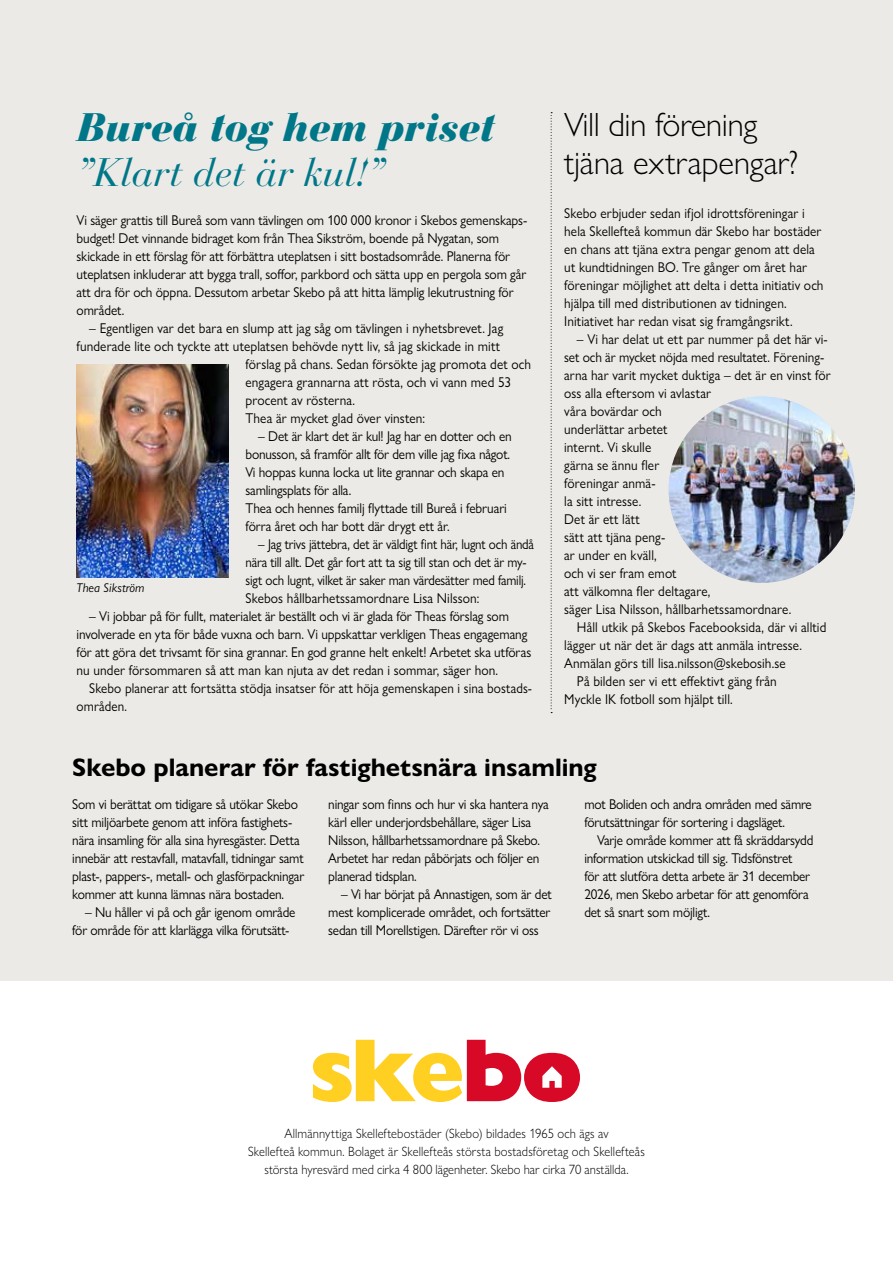
<style>
.page{position:relative;width:893px;height:1263px;background:#fff}
.page>*{position:absolute;margin:0;border:0;box-sizing:border-box;transform-origin:0 0}
.t1{font:italic 900 39.45px "Bauer Bodoni Std";letter-spacing:-.01em;color:#078}
.t2{font:italic 39.45px "Bauer Bodoni Std";letter-spacing:-.005em;color:#078}
.t3{font:300 33.75px/37.5px "Gill Sans Nova";letter-spacing:-.01em;color:#000}
.t4{font:700 25.5px "Gill Sans Nova";color:#000}
.t5{font:14.25px/18px "Gill Sans Nova";letter-spacing:-.005em;color:#000;scale:.94 1}
.t6{font:14.25px/18px "Gill Sans Nova";letter-spacing:-.005em;color:#000;scale:.91 1}
.t7{font:14.25px/18px "Gill Sans Nova";letter-spacing:-.005em;color:#000;scale:.92 1}
.t8{font:300 13.5px/18px "Gill Sans Nova";letter-spacing:.01em;color:#000;text-align:center;scale:.94 1}
.t9{font:italic 12.75px "Gill Sans Nova";color:#000}
</style>
<div class="page">
<div style="left:0;top:0;width:893px;height:980px;background:#eceae6"></div>
<svg style="left:313px;top:1040px;width:267px;height:62px"></svg>
<img style="left:669px;top:396px;width:186px;height:187px;border-radius:93px">
<svg style="left:551px;top:112px;width:1px;height:601px"></svg>
<img style="left:77px;top:364px;width:152px;height:213px">
<h1 class="t1" style="left:77px;top:103px;width:420px">Bureå tog hem priset</h1>
<h1 class="t2" style="left:77px;top:148px;width:310px">”Klart det är kul!”</h1>
<p class="t5" style="left:77px;top:211px;width:480px">Vi säger grattis till Bureå som vann tävlingen om 100 000 kronor i Skebos gemenskaps&shy;budget! Det vinnande bidraget kom från Thea Sikström, boende på Nygatan, som skickade in ett förslag för att förbättra uteplatsen i sitt bostadsområde. Planerna för uteplatsen inkluderar att bygga trall, soffor, parkbord och sätta upp en pergola som går att dra för och öppna. Dessutom arbetar Skebo på att hitta lämplig lekutrustning för området.</p>
<p class="t5" style="left:89px;top:319px;width:442px">– Egentligen var det bara en slump att jag såg om tävlingen i nyhetsbrevet. Jag</p>
<p class="t5" style="left:77px;top:337px;width:452px">funderade lite och tyckte att uteplatsen behövde nytt liv, så jag skickade in mitt</p>
<p class="t5" style="left:246px;top:355px;width:305px">förslag på chans. Sedan försökte jag promota det och</p>
<p class="t5" style="left:246px;top:373px;width:284px">engagera grannarna att rösta, och vi vann med 53</p>
<p class="t5" style="left:246px;top:391px;width:118px">procent av rösterna.</p>
<p class="t5" style="left:246px;top:409px;width:192px">Thea är mycket glad över vinsten:</p>
<p class="t5" style="left:246px;top:427px;width:285px;text-indent:13px">– Det är klart det är kul! Jag har en dotter och en bonusson, så framför allt för dem ville jag fixa något.<br>Vi hoppas kunna locka ut lite grannar och skapa en samlingsplats för alla.<br>Thea och hennes familj flyttade till Bureå i februari förra året och har bott där drygt ett år.</p>
<p class="t6" style="left:246px;top:535px;width:319px;text-indent:13px">– Jag trivs jättebra, det är väldigt fint här, lugnt och ändå nära till allt. Det går fort att ta sig till stan och det är my&shy;sigt och lugnt, vilket är saker man värdesätter med familj.<br>Skebos hållbarhetssamordnare Lisa Nilsson:</p>
<p class="t5" style="left:77px;top:607px;width:485px;text-indent:13px">– Vi jobbar på för fullt, materialet är beställt och vi är glada för Theas förslag som involverade en yta för både vuxna och barn. Vi uppskattar verkligen Theas engagemang för att göra det trivsamt för sina grannar. En god granne helt enkelt! Arbetet ska utföras nu under försommaren så att man kan njuta av det redan i sommar, säger hon.</p>
<p class="t7" style="left:77px;top:679px;width:497px;text-indent:13px">Skebo planerar att fortsätta stödja insatser för att höja gemenskapen i sina bostads&shy;områden.</p>
<p class="t9" style="left:77px;top:580px;width:69px">Thea Sikström</p>
<h2 class="t3" style="left:564px;top:106px;width:236px">Vill din förening tjäna extrapengar?</h2>
<p class="t5" style="left:564px;top:204px;width:277px">Skebo erbjuder sedan ifjol idrottsföreningar i hela Skellefteå kommun där Skebo har bostäder en chans att tjäna extra pengar genom att dela ut kundtidningen BO. Tre gånger om året har föreningar möjlighet att delta i detta initiativ och hjälpa till med distributionen av tidningen.<br>Initiativet har redan visat sig framgångsrikt.</p>
<p class="t5" style="left:564px;top:330px;width:285px;text-indent:13px">– Vi har delat ut ett par nummer på det här vi&shy;set och är mycket nöjda med resultatet. Förening&shy;arna har varit mycket duktiga – det är en vinst för oss alla eftersom vi avlastar<br>våra bovärdar och<br>underlättar arbetet<br>internt. Vi skulle<br>gärna se ännu fler<br>föreningar anmä-<br>la sitt intresse.<br>Det är ett lätt<br>sätt att tjäna peng-<br>ar under en kväll,<br>och vi ser fram emot<br>att välkomna fler deltagare,<br>säger Lisa Nilsson, hållbarhetssamordnare.</p>
<p class="t5" style="left:577px;top:618px;width:267px">Håll utkik på Skebos Facebooksida, där vi alltid</p>
<p class="t5" style="left:564px;top:636px;width:254px">lägger ut när det är dags att anmäla intresse.</p>
<p class="t5" style="left:564px;top:654px;width:237px">Anmälan görs till lisa.nilsson@skebosih.se</p>
<p class="t5" style="left:577px;top:672px;width:214px">På bilden ser vi ett effektivt gäng från</p>
<p class="t5" style="left:564px;top:690px;width:181px">Myckle IK fotboll som hjälpt till.</p>
<h3 class="t4" style="left:72px;top:751px;width:526px">Skebo planerar för fastighetsnära insamling</h3>
<p class="t5" style="left:72px;top:795px;width:248px">Som vi berättat om tidigare så utökar Skebo sitt miljöarbete genom att införa fastighets&shy;nära insamling för alla sina hyresgäster. Detta innebär att restavfall, matavfall, tidningar samt plast-, pappers-, metall- och glasförpackningar kommer att kunna lämnas nära bostaden.</p>
<p class="t5" style="left:72px;top:903px;width:239px;text-indent:13px">– Nu håller vi på och går igenom område för område för att klarlägga vilka förutsätt-</p>
<p class="t5" style="left:328px;top:795px;width:236px">ningar som finns och hur vi ska hantera nya kärl eller underjordsbehållare, säger Lisa Nilsson, hållbarhetssamordnare på Skebo.<br>Arbetet har redan påbörjats och följer en planerad tidsplan.</p>
<p class="t5" style="left:328px;top:885px;width:239px;text-align:justify;text-indent:13px">– Vi har börjat på Annastigen, som är det mest komplicerade området, och fortsätter sedan till Morellstigen. Därefter rör vi oss</p>
<p class="t5" style="left:584px;top:795px;width:244px">mot Boliden och andra områden med sämre förutsättningar för sortering i dagsläget.</p>
<p class="t5" style="left:584px;top:831px;width:245px;text-indent:13px">Varje område kommer att få skräddarsydd information utskickad till sig. Tidsfönstret<br>för att slutföra detta arbete är 31 december 2026, men Skebo arbetar för att genomföra det så snart som möjligt.</p>
<p class="t8" style="left:248px;top:1124px;width:424px">Allmännyttiga Skelleftebostäder (Skebo) bildades 1965 och ägs av<br>Skellefteå kommun. Bolaget är Skellefteås största bostadsföretag och Skellefteås största hyresvärd med cirka 4 800 lägenheter. Skebo har cirka 70 anställda.</p>
</div>
